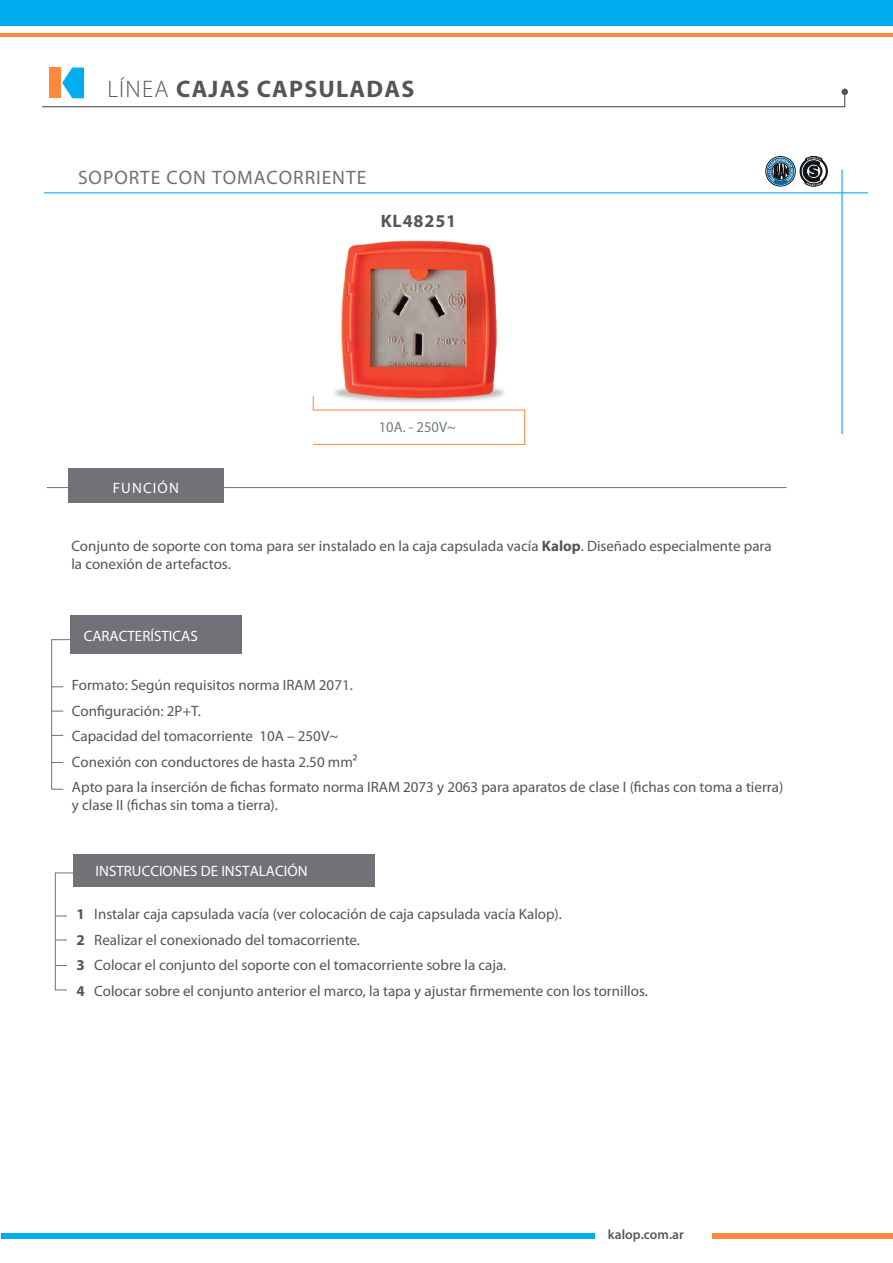
<style>
.page{position:relative;width:893px;height:1263px;background:#fff}
.page>*{position:absolute;margin:0;border:0;box-sizing:border-box;transform-origin:0 0}
.t1{font:700 24px "Myriad Pro";letter-spacing:.05em;color:#555559}
.t2{font:19.5px "Myriad Pro";letter-spacing:.05em;color:#707072}
.t3{font:700 18px "Myriad Pro";letter-spacing:.05em;color:#565659}
.t4{font:15px/25.5px "Myriad Pro";color:#535658}
.t5{font:15px "Myriad Pro";color:#fff}
.t6{font:15px "Myriad Pro";letter-spacing:.005em;color:#737c82}
.t7{font:15px "Myriad Pro";letter-spacing:.075em;color:#fff}
.t8{font:600 13.5px "Myriad Pro";color:#56575b}
.s1{font-weight:300}
.s2{font-weight:700}
</style>
<div class="page">
<div style="left:49px;top:67px;width:12px;height:31px;background:#ff873e"></div>
<div style="left:0;top:0;width:893px;height:26px;background:#00aeef"></div>
<hr style="left:0;top:33px;width:893px;height:4px;background:#ff873e">
<svg style="left:42px;top:68px;width:804px;height:40px"></svg>
<div style="left:841px;top:89px;width:7px;height:6px;background:#555559;border-radius:50%"></div>
<div style="left:1px;top:1233px;width:593px;height:6px;background:#00aeef"></div>
<div style="left:713px;top:1233px;width:180px;height:6px;background:#ff873e"></div>
<svg style="left:51px;top:639px;width:19px;height:151px"></svg>
<div style="left:70px;top:615px;width:171px;height:39px;background:#717178"></div>
<div style="left:74px;top:854px;width:301px;height:32px;background:#717178"></div>
<svg style="left:55px;top:872px;width:24px;height:119px"></svg>
<svg style="left:312px;top:396px;width:213px;height:49px"></svg>
<svg style="left:800px;top:156px;width:27px;height:30px"></svg>
<div style="left:766px;top:156px;width:29px;height:30px;border:1px solid #111416;border-radius:50%"></div>
<svg style="left:767px;top:158px;width:27px;height:27px"></svg>
<img style="left:330px;top:240px;width:178px;height:167px">
<hr style="left:47px;top:487px;width:740px;height:1px;background:#717178">
<div style="left:69px;top:469px;width:155px;height:34px;background:#717178"></div>
<hr style="left:44px;top:192px;width:824px;height:1px;background:#00aeef">
<hr style="left:841px;top:170px;width:2px;height:264px;background:#00aeef">
<h1 class="t1" style="left:107px;top:75px;width:308px"><span class="s1">LÍNEA</span> CAJAS CAPSULADAS</h1>
<h2 class="t2" style="left:78px;top:167px;width:290px">SOPORTE CON TOMACORRIENTE</h2>
<p class="t3" style="left:381px;top:211px;width:77px">KL48251</p>
<p class="t7" style="left:113px;top:479px;width:68px">FUNCIÓN</p>
<p class="t6" style="left:379px;top:419px;width:79px">10A. - 250V~</p>
<p class="t4" style="left:71px;top:537px;width:702px;line-height:18px">Conjunto de soporte con toma para ser instalado en la caja capsulada vacía <span class="s2">Kalop</span>. Diseñado especialmente para la conexión de artefactos.</p>
<p class="t5" style="left:84px;top:628px;width:116px">CARACTERÍSTICAS</p>
<p class="t4" style="left:72px;top:672px;width:713px">Formato: Según requisitos norma IRAM 2071.<br>Configuración: 2P+T.<br>Capacidad del tomacorriente 10A – 250V~<br>Conexión con conductores de hasta 2.50 mm²<br>Apto para la inserción de fichas formato norma IRAM 2073 y 2063 para aparatos de clase I (fichas con toma a tierra)</p>
<p class="t4" style="left:72px;top:792px;width:207px">y clase II (fichas sin toma a tierra).</p>
<p class="t5" style="left:96px;top:863px;width:214px">INSTRUCCIONES DE INSTALACIÓN</p>
<p class="t4" style="left:76px;top:902px;width:573px"><span class="s2">1</span> Instalar caja capsulada vacía (ver colocación de caja capsulada vacía Kalop).<br><span class="s2">2</span> Realizar el conexionado del tomacorriente.<br><span class="s2">3</span> Colocar el conjunto del soporte con el tomacorriente sobre la caja.<br><span class="s2">4</span> Colocar sobre el conjunto anterior el marco, la tapa y ajustar firmemente con los tornillos.</p>
<p class="t8" style="left:608px;top:1227px;width:77px">kalop.com.ar</p>
</div>
